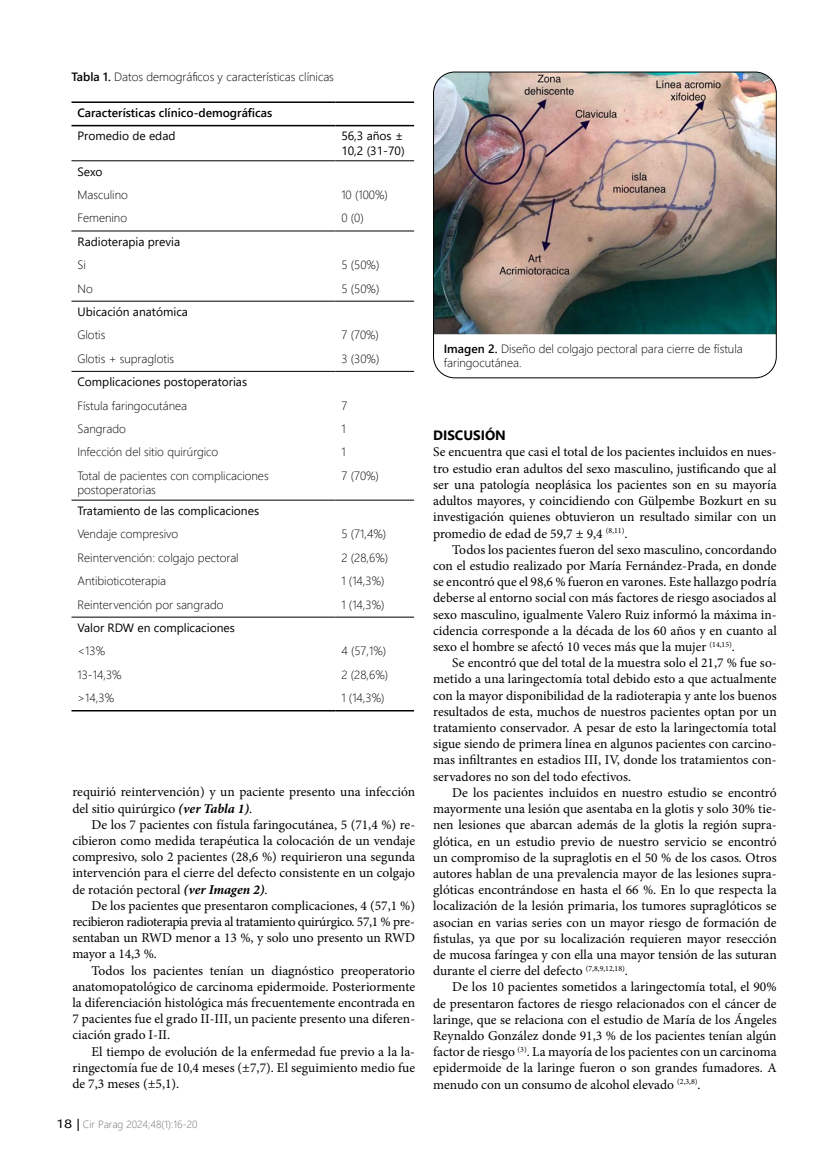
<style>
.page{position:relative;width:830px;height:1170px;background:#fff}
.page>*{position:absolute;margin:0;border:0;box-sizing:border-box;transform-origin:0 0}
.t1{font:13.5px/16.2px "Minion Pro";color:#000;text-align:justify}
.t2{font:700 13.5px "Segoe UI";color:#000}
.t3{font:300 12px/14.4px "Segoe UI";color:#000}
.t4{font:12px/14.4px "Segoe UI";color:#000}
.t5{font:600 12px "Segoe UI";color:#000}
.t6{font:300 10.5px "Segoe UI";color:#706f6f}
.s1{font-weight:600}
.s2{font-weight:700;font-style:italic}
.s3{font-weight:400;font-size:12px;color:#000}
</style>
<div class="page">
<hr style="left:71px;top:101px;width:264px;height:2px;background:#000">
<hr style="left:335px;top:101px;width:79px;height:2px;background:#000">
<hr style="left:71px;top:125px;width:264px;height:1px;background:#000">
<hr style="left:335px;top:125px;width:79px;height:1px;background:#000">
<hr style="left:71px;top:710px;width:264px;height:1px;background:#000">
<hr style="left:335px;top:710px;width:79px;height:1px;background:#000">
<hr style="left:71px;top:230px;width:264px;height:1px;background:#000">
<hr style="left:335px;top:230px;width:79px;height:1px;background:#000">
<hr style="left:71px;top:160px;width:264px;height:1px;background:#000">
<hr style="left:335px;top:160px;width:79px;height:1px;background:#000">
<hr style="left:71px;top:301px;width:264px;height:1px;background:#000">
<hr style="left:335px;top:301px;width:79px;height:1px;background:#000">
<hr style="left:71px;top:371px;width:264px;height:1px;background:#000">
<hr style="left:335px;top:371px;width:79px;height:1px;background:#000">
<hr style="left:71px;top:499px;width:264px;height:1px;background:#000">
<hr style="left:335px;top:499px;width:79px;height:1px;background:#000">
<hr style="left:71px;top:616px;width:264px;height:1px;background:#000">
<hr style="left:335px;top:616px;width:79px;height:1px;background:#000">
<img style="left:433px;top:72px;width:343px;height:262px">
<div style="left:433px;top:72px;width:343px;height:306px;border:1px solid #000;border-radius:21px"></div>
<p class="t3" style="left:71px;top:68px;width:264px"><span class="s1">Tabla 1.</span> Datos demográficos y características clínicas</p>
<p class="t5" style="left:77px;top:101px;width:196px">Características clínico-demográficas</p>
<p class="t4" style="left:77px;top:128px;width:99px">Promedio de edad</p>
<p class="t4" style="left:341px;top:128px;width:65px">56,3 años ±<br>10,2 (31-70)</p>
<p class="t4" style="left:77px;top:163px;width:27px">Sexo</p>
<p class="t3" style="left:77px;top:186px;width:52px">Masculino</p>
<p class="t3" style="left:341px;top:186px;width:48px">10 (100%)</p>
<p class="t3" style="left:77px;top:210px;width:51px">Femenino</p>
<p class="t3" style="left:341px;top:210px;width:24px">0 (0)</p>
<p class="t4" style="left:77px;top:233px;width:104px">Radioterapia previa</p>
<p class="t3" style="left:77px;top:256px;width:10px">Si</p>
<p class="t3" style="left:341px;top:256px;width:40px">5 (50%)</p>
<p class="t3" style="left:77px;top:280px;width:17px">No</p>
<p class="t3" style="left:341px;top:280px;width:40px">5 (50%)</p>
<p class="t4" style="left:77px;top:303px;width:112px">Ubicación anatómica</p>
<p class="t3" style="left:77px;top:327px;width:29px">Glotis</p>
<p class="t3" style="left:341px;top:327px;width:39px">7 (70%)</p>
<p class="t3" style="left:77px;top:350px;width:98px">Glotis + supraglotis</p>
<p class="t3" style="left:341px;top:350px;width:40px">3 (30%)</p>
<p class="t4" style="left:77px;top:373px;width:171px">Complicaciones postoperatorias</p>
<p class="t3" style="left:77px;top:397px;width:111px">Fístula faringocutánea</p>
<p class="t3" style="left:341px;top:397px;width:7px">7</p>
<p class="t3" style="left:77px;top:420px;width:50px">Sangrado</p>
<p class="t3" style="left:341px;top:420px;width:6px">1</p>
<p class="t3" style="left:77px;top:443px;width:142px">Infección del sitio quirúrgico</p>
<p class="t3" style="left:341px;top:443px;width:6px">1</p>
<p class="t3" style="left:77px;top:467px;width:193px">Total de pacientes con complicaciones postoperatorias</p>
<p class="t3" style="left:341px;top:467px;width:39px">7 (70%)</p>
<p class="t4" style="left:77px;top:502px;width:183px">Tratamiento de las complicaciones</p>
<p class="t3" style="left:77px;top:525px;width:102px">Vendaje compresivo</p>
<p class="t3" style="left:341px;top:525px;width:46px">5 (71,4%)</p>
<p class="t3" style="left:77px;top:549px;width:163px">Reintervención: colgajo pectoral</p>
<p class="t3" style="left:341px;top:549px;width:48px">2 (28,6%)</p>
<p class="t3" style="left:77px;top:572px;width:90px">Antibioticoterapia</p>
<p class="t3" style="left:341px;top:572px;width:45px">1 (14,3%)</p>
<p class="t3" style="left:77px;top:596px;width:147px">Reintervención por sangrado</p>
<p class="t3" style="left:341px;top:596px;width:45px">1 (14,3%)</p>
<p class="t4" style="left:77px;top:619px;width:159px">Valor RDW en complicaciones</p>
<p class="t3" style="left:77px;top:642px;width:29px">&lt;13%</p>
<p class="t3" style="left:341px;top:642px;width:46px">4 (57,1%)</p>
<p class="t3" style="left:77px;top:666px;width:46px">13-14,3%</p>
<p class="t3" style="left:341px;top:666px;width:48px">2 (28,6%)</p>
<p class="t3" style="left:77px;top:689px;width:38px">&gt;14,3%</p>
<p class="t3" style="left:341px;top:689px;width:45px">1 (14,3%)</p>
<p class="t1" style="left:72px;top:783px;width:344px">requirió reintervención) y un paciente presento una infección del sitio quirúrgico <span class="s2">(ver Tabla 1)</span>.</p>
<p class="t1" style="left:72px;top:816px;width:344px;text-indent:19px">De los 7 pacientes con fístula faringocutánea, 5 (71,4 %) re&shy;cibieron como medida terapéutica la colocación de un vendaje compresivo, solo 2 pacientes (28,6 %) requirieron una segunda intervención para el cierre del defecto consistente en un colgajo de rotación pectoral <span class="s2">(ver Imagen 2)</span>.</p>
<p class="t1" style="left:72px;top:897px;width:344px;text-indent:19px">De los pacientes que presentaron complicaciones, 4 (57,1 %) recibieron radioterapia previa al tratamiento quirúrgico. 57,1 % pre&shy;sentaban un RWD menor a 13 %, y solo uno presento un RWD mayor a 14,3 %.</p>
<p class="t1" style="left:72px;top:962px;width:344px;text-indent:19px">Todos los pacientes tenían un diagnóstico preoperatorio anatomopatológico de carcinoma epidermoide. Posteriormente la diferenciación histológica más frecuentemente encontrada en 7 pacientes fue el grado II-III, un paciente presento una diferen&shy;ciación grado I-II.</p>
<p class="t1" style="left:72px;top:1043px;width:344px;text-indent:19px">El tiempo de evolución de la enfermedad fue previo a la la&shy;ringectomía fue de 10,4 meses (±7,7). El seguimiento medio fue de 7,3 meses (±5,1).</p>
<p class="t6" style="left:56px;top:1113px;width:143px"><span class="s3">18 |</span> Cir Parag 2024;48(1):16-20</p>
<p class="t3" style="left:443px;top:340px;width:300px"><span class="s1">Imagen 2.</span> Diseño del colgajo pectoral para cierre de fístula faringocutánea.</p>
<p class="t2" style="left:433px;top:422px;width:74px">DISCUSIÓN</p>
<p class="t1" style="left:433px;top:444px;width:345px">Se encuentra que casi el total de los pacientes incluidos en nues&shy;tro estudio eran adultos del sexo masculino, justificando que al ser una patología neoplásica los pacientes son en su mayoría adultos mayores, y coincidiendo con Gülpembe Bozkurt en su investigación quienes obtuvieron un resultado similar con un promedio de edad de 59,7 ± 9,4 <sup>(8,11)</sup>.</p>
<p class="t1" style="left:433px;top:541px;width:345px;text-indent:19px">Todos los pacientes fueron del sexo masculino, concordando con el estudio realizado por María Fernández-Prada, en donde se encontró que el 98,6 % fueron en varones. Este hallazgo podría deberse al entorno social con más factores de riesgo asociados al sexo masculino, igualmente Valero Ruiz informó la máxima in&shy;cidencia corresponde a la década de los 60 años y en cuanto al sexo el hombre se afectó 10 veces más que la mujer <sup>(14,15)</sup>.</p>
<p class="t1" style="left:433px;top:654px;width:345px;text-indent:19px">Se encontró que del total de la muestra solo el 21,7 % fue so&shy;metido a una laringectomía total debido esto a que actualmente con la mayor disponibilidad de la radioterapia y ante los buenos resultados de esta, muchos de nuestros pacientes optan por un tratamiento conservador. A pesar de esto la laringectomía total sigue siendo de primera línea en algunos pacientes con carcino&shy;mas infiltrantes en estadios III, IV, donde los tratamientos con&shy;servadores no son del todo efectivos.</p>
<p class="t1" style="left:433px;top:784px;width:345px;text-indent:19px">De los pacientes incluidos en nuestro estudio se encontró mayormente una lesión que asentaba en la glotis y solo 30% tie&shy;nen lesiones que abarcan además de la glotis la región supra&shy;glótica, en un estudio previo de nuestro servicio se encontró un compromiso de la supraglotis en el 50 % de los casos. Otros autores hablan de una prevalencia mayor de las lesiones supra&shy;glóticas encontrándose en hasta el 66 %. En lo que respecta la localización de la lesión primaria, los tumores supraglóticos se asocian en varias series con un mayor riesgo de formación de fistulas, ya que por su localización requieren mayor resección de mucosa faríngea y con ella una mayor tensión de las suturan durante el cierre del defecto <sup>(7,8,9,12,18)</sup>.</p>
<p class="t1" style="left:433px;top:978px;width:345px;text-indent:19px">De los 10 pacientes sometidos a laringectomía total, el 90% de presentaron factores de riesgo relacionados con el cáncer de laringe, que se relaciona con el estudio de María de los Ángeles Reynaldo González donde 91,3 % de los pacientes tenían algún factor de riesgo <sup>(3)</sup>. La mayoría de los pacientes con un carcinoma epidermoide de la laringe fueron o son grandes fumadores. A menudo con un consumo de alcohol elevado <sup>(2,3,8)</sup>.</p>
</div>
